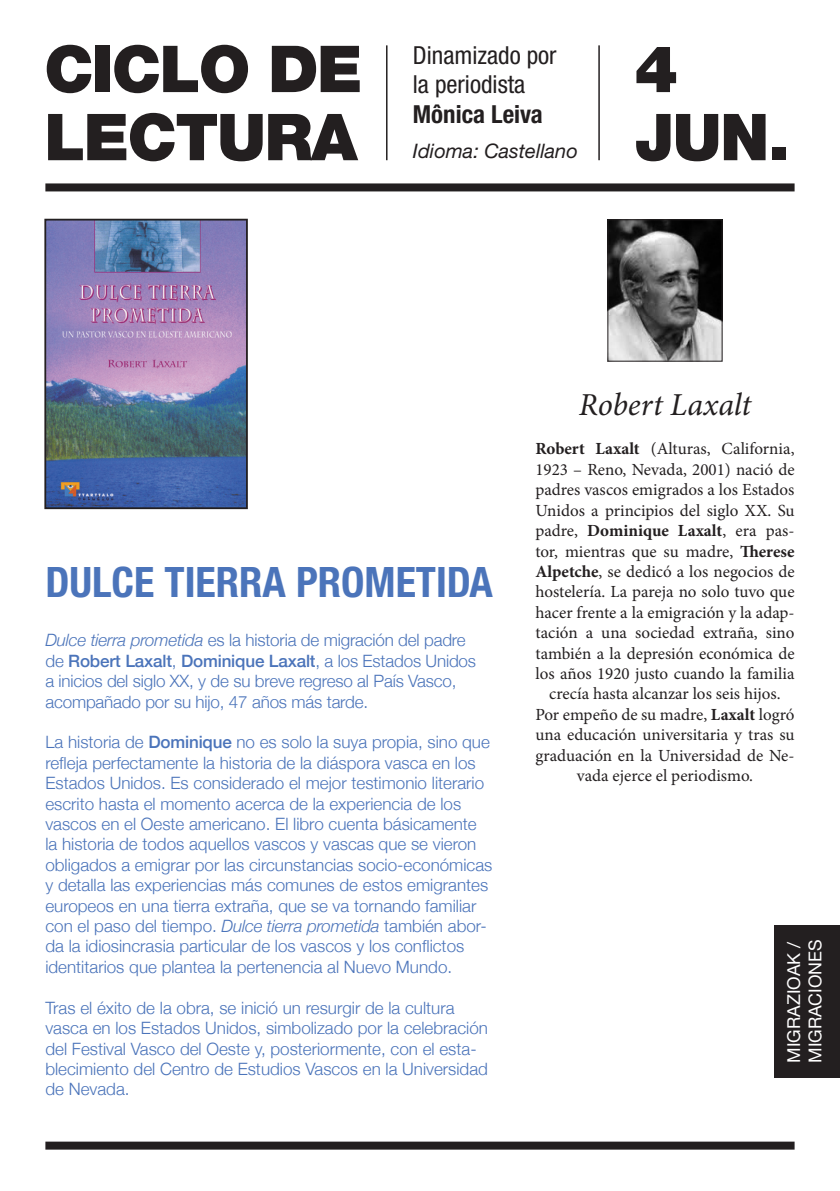
<style>
.page{position:relative;width:840px;height:1191px;background:#fff}
.page>*{position:absolute;margin:0;border:0;box-sizing:border-box;transform-origin:0 0}
.t1{font:900 64.8px/68.2px "Helvetica Neue LT Std";letter-spacing:-.025em;color:#231f20}
.t2{font:700 condensed 42px "Helvetica Neue LT Std";color:#4b74ba}
.t3{font:italic 32px "Minion Pro";color:#231f20}
.t4{font:condensed 24.8px "Helvetica Neue LT Std";color:#231f20}
.t5{font:700 condensed 24.8px "Helvetica Neue LT Std";color:#231f20}
.t6{font:italic 20px "Helvetica Neue LT Std";color:#231f20}
.t7{font:17.8px "Helvetica Neue LT Std";color:#fff}
.t8{font:300 17px/20.4px "Helvetica Neue";color:#4b74ba}
.t9{font:17px/20.4px "Minion Pro";color:#231f20;text-align:center}
.s1{font-style:italic}
.s2{font-weight:500}
.s3{font-weight:700}
</style>
<div class="page">
<img style="left:47px;top:222px;width:198px;height:284px">
<div style="left:44px;top:219px;width:204px;height:290px;border:2px solid #231f20"></div>
<img style="left:609px;top:221px;width:111px;height:138px">
<div style="left:607px;top:219px;width:115px;height:142px;border:1px solid #231f20"></div>
<hr style="left:386px;top:45px;width:1px;height:115px;background:#231f20">
<hr style="left:598px;top:45px;width:1px;height:115px;background:#231f20">
<div style="left:45px;top:1141px;width:749px;height:8px;background:#231f20"></div>
<div style="left:45px;top:183px;width:749px;height:8px;background:#231f20"></div>
<div style="left:774px;top:924px;width:65px;height:153px;background:#231f20"></div>
<p class="t1" style="left:44px;top:35px;width:319px">CICLO DE<br>LECTURA</p>
<p class="t1" style="left:634px;top:35px;width:45px">4</p>
<p class="t4" style="left:412px;top:40px;width:145px">Dinamizado por</p>
<p class="t4" style="left:412px;top:70px;width:114px">la periodista</p>
<p class="t5" style="left:412px;top:99px;width:131px">Mônica Leiva</p>
<p class="t6" style="left:412px;top:138px;width:166px">Idioma: Castellano</p>
<p class="t1" style="left:634px;top:103px;width:156px">JUN.</p>
<p class="t2" style="left:45px;top:557px;width:449px">DULCE TIERRA PROMETIDA</p>
<p class="t8" style="left:45px;top:629px;width:432px"><span class="s1">Dulce tierra prometida</span> es la historia de migración del padre de <span class="s2">Robert Laxalt</span>, <span class="s2">Dominique Laxalt</span>, a los Estados Unidos a inicios del siglo XX, y de su breve regreso al País Vasco, acompañado por su hijo, 47 años más tarde.</p>
<p class="t8" style="left:45px;top:731px;width:448px">La historia de <span class="s2">Dominique</span> no es solo la suya propia, sino que refleja perfectamente la historia de la diáspora vasca en los Estados Unidos. Es considerado el mejor testimonio literario escrito hasta el momento acerca de la experiencia de los vascos en el Oeste americano. El libro cuenta básicamente la historia de todos aquellos vascos y vascas que se vieron obligados a emigrar por las circunstancias socio-económicas y detalla las experiencias más comunes de estos emigrantes europeos en una tierra extraña, que se va tornando familiar con el paso del tiempo. <span class="s1">Dulce tierra prometida</span> también abor&shy;da la idiosincrasia particular de los vascos y los conflictos identitarios que plantea la pertenencia al Nuevo Mundo.</p>
<p class="t8" style="left:45px;top:996px;width:444px">Tras el éxito de la obra, se inició un resurgir de la cultura vasca en los Estados Unidos, simbolizado por la celebración del Festival Vasco del Oeste y, posteriormente, con el esta&shy;blecimiento del Centro de Estudios Vascos en la Universidad de Nevada.</p>
<p class="t3" style="left:578px;top:383px;width:174px">Robert Laxalt</p>
<p class="t9" style="left:535px;top:439px;width:260px"><span class="s3">Robert Laxalt</span> (Alturas, California, 1923 – Reno, Nevada, 2001) nació de padres vascos emigrados a los Estados Unidos a principios del siglo XX. Su padre, <span class="s3">Dominique Laxalt</span>, era pas&shy;tor, mientras que su madre, <span class="s3">Therese Alpetche</span>, se dedicó a los negocios de hostelería. La pareja no solo tuvo que hacer frente a la emigración y la adap&shy;tación a una sociedad extraña, sino también a la depresión económica de los años 1920 justo cuando la familia crecía hasta alcanzar los seis hijos.</p>
<p class="t9" style="left:535px;top:704px;width:260px">Por empeño de su madre, <span class="s3">Laxalt</span> logró una educación universitaria y tras su graduación en la Universidad de Ne&shy;vada ejerce el periodismo.</p>
<p class="t7" style="left:782px;top:1062px;width:123px;rotate:-90deg">MIGRAZIOAK /</p>
<p class="t7" style="left:804px;top:1062px;width:125px;rotate:-90deg">MIGRACIONES</p>
</div>
